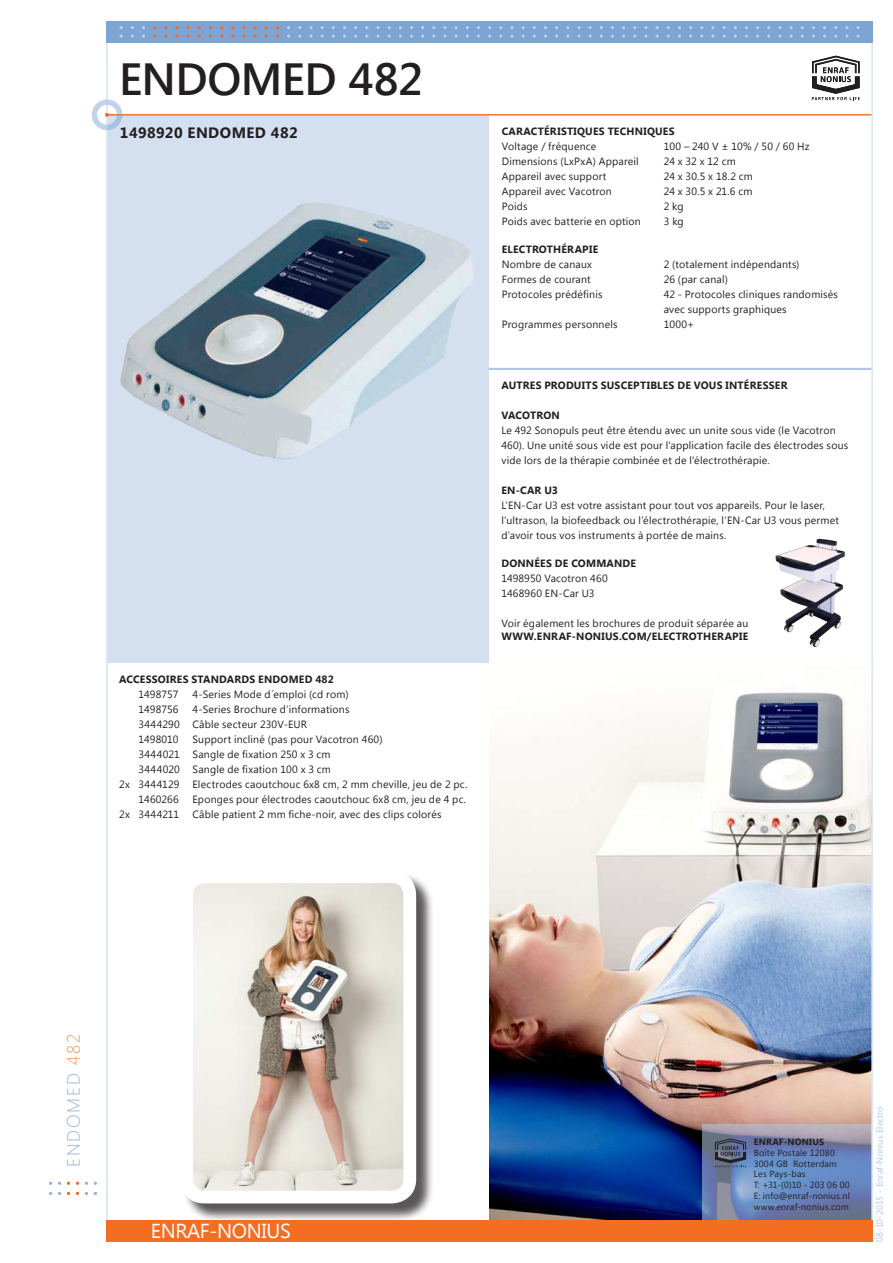
<style>
.page{position:relative;width:893px;height:1263px;background:#fff}
.page>*{position:absolute;margin:0;border:0;box-sizing:border-box;transform-origin:0 0}
.t1{font:600 45px "Segoe UI";letter-spacing:-.015em;color:#231f20}
.t2{font:20.25px "Segoe UI";letter-spacing:-.02em;color:#fff}
.t3{font:300 17.85px "Segoe UI";letter-spacing:.1em;color:#9ab4dd}
.t4{font:700 15px "Segoe UI";letter-spacing:.03em;color:#231f20}
.t5{font:10.5px/15px "Segoe UI";letter-spacing:.02em;color:#231f20}
.t6{font:700 10.5px "Segoe UI";letter-spacing:.02em;color:#231f20}
.t7{font:10.5px "Segoe UI";color:#231f20}
.t8{font:9px/10.8px "Segoe UI";letter-spacing:.025em;color:#231f20}
.t9{font:9px "Segoe UI";color:#b4c7e6}
.t10{font:700 9px "Segoe UI";letter-spacing:.02em;color:#231f20}
.s1{color:#f7975a}
</style>
<div class="page">
<div style="left:106px;top:116px;width:383px;height:546px;background:#d4dff0"></div>
<hr style="left:489px;top:368px;width:383px;height:2px;background:#adc4e5">
<div style="left:182px;top:873px;width:253px;height:349px;background:#231f20;opacity:.75"></div>
<img style="left:194px;top:884px;width:208px;height:305px">
<div style="left:180px;top:870px;width:236px;height:333px;border:13px solid #fff;border-radius:18px"></div>
<img style="left:489px;top:662px;width:383px;height:558px">
<img style="left:120px;top:202px;width:430px;height:257px">
<img style="left:775px;top:538px;width:70px;height:110px">
<svg style="left:702px;top:1124px;width:170px;height:96px"></svg>
<svg style="left:715px;top:1138px;width:31px;height:29px"></svg>
<hr style="left:872px;top:43px;width:1px;height:1177px;background:#dfe7f4">
<hr style="left:106px;top:43px;width:2px;height:1177px;background:#dfe7f4">
<div style="left:106px;top:1220px;width:767px;height:22px;background:#f36e21"></div>
<svg style="left:106px;top:21px;width:767px;height:22px;fill:#7ea4d4"></svg>
<hr style="left:108px;top:114px;width:764px;height:1px;background:#f36e21">
<div style="left:92px;top:99px;width:30px;height:31px;border:5px solid #729cd1;border-radius:50%"></div>
<svg style="left:105px;top:113px;width:4px;height:4px"></svg>
<svg style="left:812px;top:56px;width:48px;height:44px"></svg>
<h1 class="t1" style="left:119px;top:48px;width:306px">ENDOMED 482</h1>
<h3 class="t4" style="left:120px;top:122px;width:179px">1498920 ENDOMED 482</h3>
<p class="t6" style="left:502px;top:124px;width:174px">CARACTÉRISTIQUES TECHNIQUES</p>
<p class="t5" style="left:502px;top:138px;width:96px">Voltage / fréquence</p>
<p class="t5" style="left:664px;top:138px;width:147px">100 – 240 V ± 10% / 50 / 60 Hz</p>
<p class="t5" style="left:502px;top:153px;width:139px">Dimensions (LxPxA) Appareil</p>
<p class="t5" style="left:664px;top:153px;width:73px">24 x 32 x 12 cm</p>
<p class="t5" style="left:502px;top:168px;width:106px">Appareil avec support</p>
<p class="t5" style="left:664px;top:168px;width:91px">24 x 30.5 x 18.2 cm</p>
<p class="t5" style="left:502px;top:183px;width:112px">Appareil avec Vacotron</p>
<p class="t5" style="left:664px;top:183px;width:90px">24 x 30.5 x 21.6 cm</p>
<p class="t5" style="left:502px;top:198px;width:27px">Poids</p>
<p class="t5" style="left:664px;top:198px;width:21px">2 kg</p>
<p class="t5" style="left:502px;top:213px;width:141px">Poids avec batterie en option</p>
<p class="t5" style="left:664px;top:213px;width:21px">3 kg</p>
<p class="t6" style="left:502px;top:241px;width:98px">ELECTROTHÉRAPIE</p>
<p class="t5" style="left:502px;top:256px;width:92px">Nombre de canaux</p>
<p class="t5" style="left:664px;top:256px;width:137px">2 (totalement indépendants)</p>
<p class="t5" style="left:502px;top:271px;width:91px">Formes de courant</p>
<p class="t5" style="left:664px;top:271px;width:66px">26 (par canal)</p>
<p class="t5" style="left:502px;top:286px;width:102px">Protocoles prédéfinis</p>
<p class="t5" style="left:664px;top:286px;width:176px">42 - Protocoles cliniques randomisés avec supports graphiques</p>
<p class="t5" style="left:502px;top:316px;width:117px">Programmes personnels</p>
<p class="t5" style="left:664px;top:316px;width:32px">1000+</p>
<p class="t6" style="left:119px;top:671px;width:216px">ACCESSOIRES STANDARDS ENDOMED 482</p>
<p class="t7" style="left:139px;top:687px;width:41px">1498757</p>
<p class="t5" style="left:193px;top:686px;width:158px">4-Series Mode d´emploi (cd rom)</p>
<p class="t5" style="left:139px;top:701px;width:41px">1498756</p>
<p class="t5" style="left:139px;top:701px;width:212px;text-indent:54px">4-Series Brochure d’informations<br>3444290 Câble secteur 230V-EUR<br>1498010</p>
<p class="t5" style="left:193px;top:731px;width:191px">Support incliné (pas pour Vacotron 460)</p>
<p class="t5" style="left:139px;top:746px;width:194px">3444021 Sangle de fixation 250 x 3 cm</p>
<p class="t5" style="left:139px;top:761px;width:194px">3444020 Sangle de fixation 100 x 3 cm</p>
<p class="t5" style="left:119px;top:776px;width:350px">2x 3444129 Electrodes caoutchouc 6x8 cm, 2 mm cheville, jeu de 2 pc.</p>
<p class="t5" style="left:139px;top:791px;width:42px">1460266</p>
<p class="t5" style="left:193px;top:791px;width:275px">Eponges pour électrodes caoutchouc 6x8 cm, jeu de 4 pc.</p>
<p class="t5" style="left:119px;top:806px;width:62px">2x 3444211</p>
<p class="t5" style="left:193px;top:806px;width:250px">Câble patient 2 mm fiche-noir, avec des clips colorés</p>
<p class="t6" style="left:501px;top:378px;width:288px">AUTRES PRODUITS SUSCEPTIBLES DE VOUS INTÉRESSER</p>
<p class="t6" style="left:501px;top:408px;width:60px">VACOTRON</p>
<p class="t5" style="left:501px;top:423px;width:348px">Le 492 Sonopuls peut être étendu avec un unite sous vide (le Vacotron<br>460). Une unité sous vide est pour l'application facile des électrodes sous vide lors de la thérapie combinée et de l'électrothérapie.</p>
<p class="t6" style="left:501px;top:483px;width:58px">EN-CAR U3</p>
<p class="t5" style="left:501px;top:498px;width:339px">L’EN-Car U3 est votre assistant pour tout vos appareils. Pour le laser, l’ultrason, la biofeedback ou l’électrothérapie, l’EN-Car U3 vous permet d’avoir tous vos instruments à portée de mains.</p>
<p class="t6" style="left:501px;top:556px;width:136px">DONNÉES DE COMMANDE</p>
<p class="t5" style="left:501px;top:570px;width:108px">1498950 Vacotron 460<br>1468960 EN-Car U3</p>
<p class="t5" style="left:501px;top:615px;width:248px">Voir également les brochures de produit séparée au</p>
<p class="t6" style="left:501px;top:628px;width:248px">WWW.ENRAF-NONIUS.COM/ELECTROTHERAPIE</p>
<h3 class="t3" style="left:61px;top:1167px;width:135px;rotate:-90deg">ENDOMED <span class="s1">482</span></h3>
<h2 class="t2" style="left:151px;top:1217px;width:141px">ENRAF-NONIUS</h2>
<p class="t10" style="left:754px;top:1135px;width:72px">ENRAF-NONIUS</p>
<p class="t8" style="left:754px;top:1147px;width:98px">Boîte Postale 12080<br>3004 GB Rotterdam<br>Les Pays-bas<br>T: +31-(0)10 - 203 06 00<br>E: info@enraf-nonius.nl www.enraf-nonius.com</p>
<p class="t9" style="left:873px;top:1242px;width:137px;rotate:-90deg">08-10-2015 - Enraf-Nonius Electro</p>
</div>
